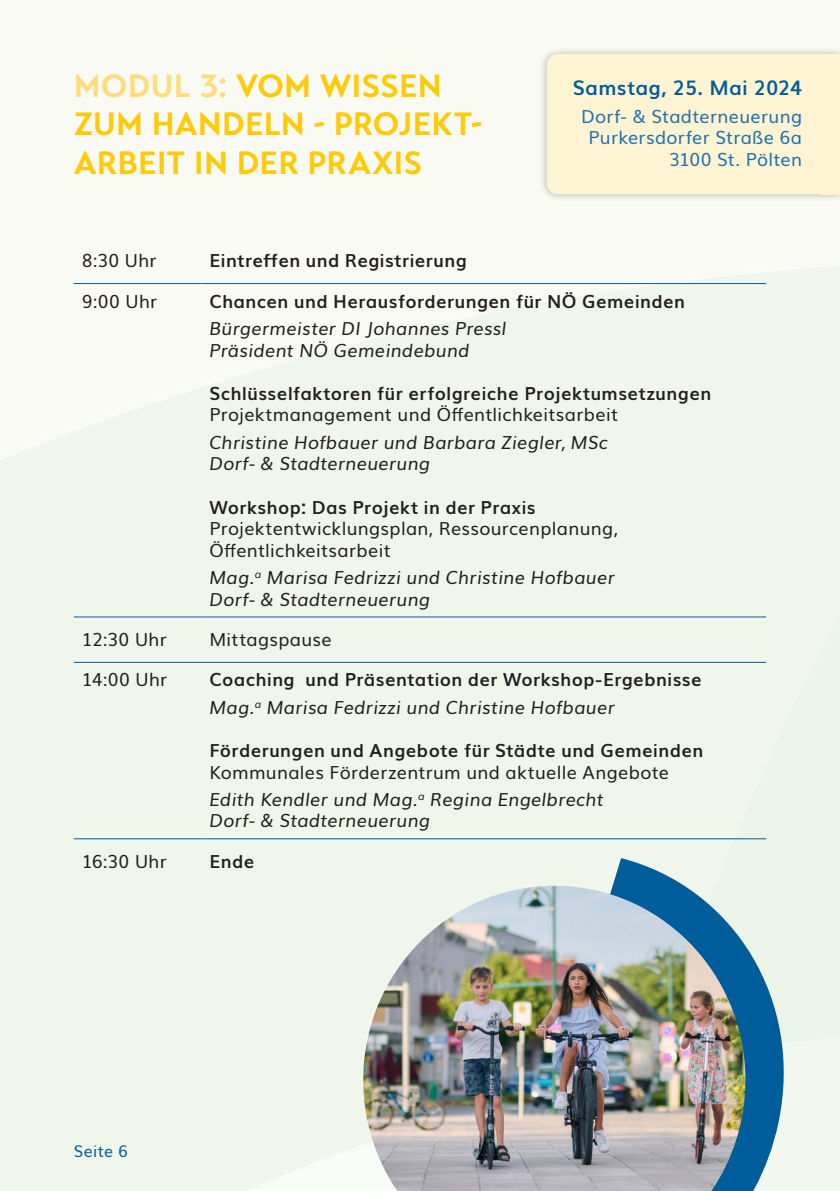
<style>
.page{position:relative;width:840px;height:1191px;background:#fff}
.page>*{position:absolute;margin:0;border:0;box-sizing:border-box;transform-origin:0 0}
.t1{font:700 32px/38.4px "Transat Text";letter-spacing:.005em;color:#feca0a}
.t2{font:700 20px "Muli";letter-spacing:.015em;color:#005d9c}
.t3{font:700 18px/27.2px "Muli";letter-spacing:.03em;color:#231f20}
.t4{font:18px/21.6px "Muli";letter-spacing:.02em;color:#231f20}
.t5{font:italic 18px/21.6px "Muli";letter-spacing:.015em;color:#231f20}
.t6{font:18px/21.6px "Muli";letter-spacing:.02em;color:#2072ac;text-align:right}
.t7{font:16px "Muli";letter-spacing:.025em;color:#005d9c}
.s1{color:#ffdc7e}
.s2{font-weight:400;font-style:italic}
.s3{font-style:italic}
</style>
<div class="page">
<div style="left:0;top:0;width:839px;height:256px;background:#f8faf3"></div>
<div style="left:0;top:256px;width:839px;height:935px;background:#f1f6ed"></div>
<div style="left:650px;top:259px;width:189px;height:805px;background:#f1f6ed"></div>
<hr style="left:74px;top:283px;width:127px;height:1px;background:#005d9c">
<hr style="left:201px;top:283px;width:564px;height:1px;background:#005d9c">
<hr style="left:74px;top:616px;width:127px;height:1px;background:#005d9c">
<hr style="left:201px;top:616px;width:564px;height:1px;background:#005d9c">
<hr style="left:74px;top:662px;width:127px;height:1px;background:#005d9c">
<hr style="left:201px;top:662px;width:564px;height:1px;background:#005d9c">
<hr style="left:74px;top:838px;width:127px;height:1px;background:#005d9c">
<hr style="left:201px;top:838px;width:564px;height:1px;background:#005d9c">
<div style="left:539px;top:46px;width:300px;height:156px;background:#231f20;opacity:.3"></div>
<div style="left:546px;top:54px;width:293px;height:140px;background:#fef3d2;border-radius:11px"></div>
<div style="left:821px;top:54px;width:18px;height:140px;background:#fef3d2"></div>
<svg style="left:607px;top:858px;width:196px;height:333px;fill:#ecf3e9"></svg>
<img style="left:363px;top:885px;width:382px;height:306px">
<h1 class="t1" style="left:74px;top:67px;width:410px"><span class="s1">MODUL 3:</span> VOM WISSEN<br>ZUM HANDELN - PROJEKT-<br>ARBEIT IN DER PRAXIS</h1>
<p class="t2" style="left:572px;top:72px;width:231px">Samstag, 25. Mai 2024</p>
<p class="t6" style="left:581px;top:104px;width:222px">Dorf- &amp; Stadterneuerung<br>Purkersdorfer Straße 6a<br>3100 St. Pölten</p>
<p class="t4" style="left:82px;top:248px;width:76px">8:30 Uhr</p>
<p class="t3" style="left:209px;top:246px;width:258px">Eintreffen und Registrierung</p>
<p class="t4" style="left:82px;top:289px;width:77px">9:00 Uhr</p>
<p class="t3" style="left:209px;top:286px;width:477px">Chancen und Herausforderungen für NÖ Gemeinden</p>
<p class="t5" style="left:209px;top:316px;width:298px">Bürgermeister DI Johannes Pressl<br>Präsident NÖ Gemeindebund</p>
<p class="t3" style="left:209px;top:378px;width:503px">Schlüsselfaktoren für erfolgreiche Projektumsetzungen</p>
<p class="t4" style="left:209px;top:403px;width:410px">Projektmanagement und Öffentlichkeitsarbeit</p>
<p class="t5" style="left:209px;top:430px;width:400px">Christine Hofbauer und Barbara Ziegler, MSc<br>Dorf- &amp; Stadterneuerung</p>
<p class="t3" style="left:209px;top:492px;width:327px">Workshop: Das Projekt in der Praxis</p>
<p class="t4" style="left:209px;top:516px;width:410px">Projektentwicklungsplan, Ressourcenplanung,<br>Öffentlichkeitsarbeit</p>
<p class="t5" style="left:209px;top:565px;width:406px">Mag.<sup>a</sup> Marisa Fedrizzi und Christine Hofbauer<br>Dorf- &amp; Stadterneuerung</p>
<p class="t4" style="left:82px;top:627px;width:86px">12:30 Uhr</p>
<p class="t4" style="left:209px;top:627px;width:124px">Mittagspause</p>
<p class="t4" style="left:82px;top:667px;width:87px">14:00 Uhr</p>
<p class="t3" style="left:209px;top:665px;width:493px">Coaching und Präsentation der Workshop-Ergebnisse<br><span class="s2">Mag.</span><sup>a</sup> <span class="s2">Marisa Fedrizzi und Christine Hofbauer</span></p>
<p class="t3" style="left:209px;top:735px;width:495px">Förderungen und Angebote für Städte und Gemeinden</p>
<p class="t4" style="left:209px;top:757px;width:461px;line-height:27.2px">Kommunales Förderzentrum und aktuelle Angebote<br><span class="s3">Edith Kendler und Mag.</span><sup>a</sup> <span class="s3">Regina Engelbrecht</span></p>
<p class="t5" style="left:209px;top:808px;width:222px">Dorf- &amp; Stadterneuerung</p>
<p class="t4" style="left:82px;top:849px;width:86px">16:30 Uhr</p>
<p class="t3" style="left:209px;top:846px;width:46px">Ende</p>
<p class="t7" style="left:74px;top:1138px;width:56px">Seite 6</p>
</div>
